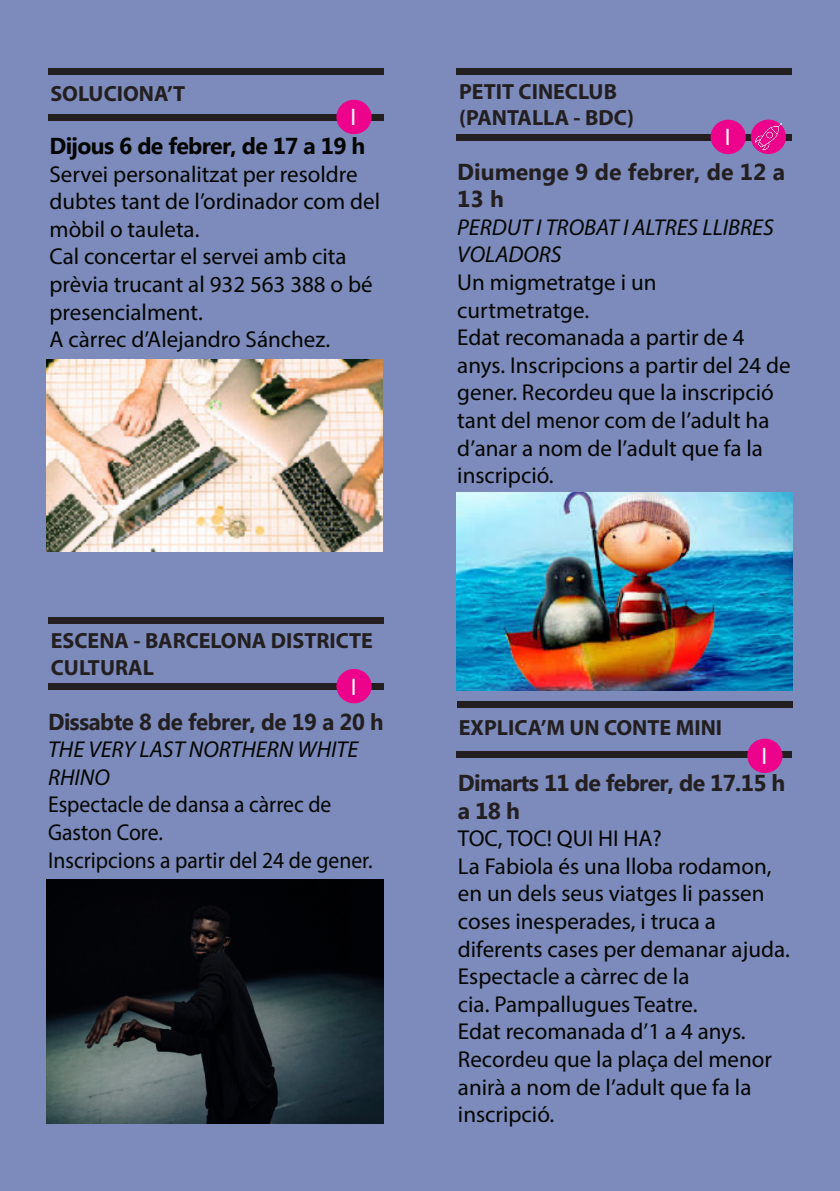
<style>
.page{position:relative;width:840px;height:1191px;background:#fff}
.page>*{position:absolute;margin:0;border:0;box-sizing:border-box;transform-origin:0 0}
.t1{font:24px "Myriad Pro";color:#fff}
.t2{font:23px/27.6px "Myriad Pro";color:#040503}
.t3{font:23px/27.6px "Myriad Pro";color:#040503;scale:.94 1}
.t4{font:italic 23px/27.6px "Myriad Pro";color:#040503}
.t5{font:700 23px/27.6px "Myanmar Text";letter-spacing:-.02em;color:#231f20}
.t6{font:700 23px/27.6px "Myanmar Text";color:#231f20}
.t7{font:700 23px "Myanmar Text";letter-spacing:-.03em;color:#040503}
.t8{font:700 22px/26.4px "Myriad Pro";color:#231f20}
</style>
<div class="page">
<div style="left:0;top:0;width:839px;height:1191px;background:#7c8bbb"></div>
<div style="left:456px;top:752px;width:336px;height:6px;background:#231f20"></div>
<div style="left:456px;top:701px;width:336px;height:6px;background:#231f20"></div>
<div style="left:746px;top:738px;width:36px;height:35px;background:#ed028c;border-radius:50%"></div>
<div style="left:456px;top:134px;width:335px;height:6px;background:#231f20"></div>
<div style="left:456px;top:68px;width:335px;height:6px;background:#231f20"></div>
<div style="left:710px;top:120px;width:35px;height:34px;background:#ed028c;border-radius:50%"></div>
<svg style="left:750px;top:120px;width:35px;height:34px"></svg>
<img style="left:752px;top:123px;width:31px;height:27px">
<img style="left:456px;top:492px;width:336px;height:198px">
<div style="left:48px;top:114px;width:336px;height:6px;background:#231f20"></div>
<div style="left:48px;top:68px;width:336px;height:6px;background:#231f20"></div>
<div style="left:48px;top:683px;width:335px;height:6px;background:#231f20"></div>
<div style="left:48px;top:617px;width:336px;height:6px;background:#231f20"></div>
<div style="left:336px;top:669px;width:35px;height:34px;background:#ed028c;border-radius:50%"></div>
<img style="left:47px;top:880px;width:336px;height:244px">
<div style="left:336px;top:100px;width:35px;height:34px;background:#ed028c;border-radius:50%"></div>
<img style="left:47px;top:360px;width:335px;height:191px">
<p class="t8" style="left:50px;top:80px;width:136px">SOLUCIONA’T</p>
<p class="t1" style="left:350px;top:102px;width:7px">I</p>
<p class="t7" style="left:49px;top:133px;width:317px">Dijous 6 de febrer, de 17 a 19 h</p>
<p class="t2" style="left:49px;top:160px;width:332px">Servei personalitzat per resoldre dubtes tant de l’ordinador com del mòbil o tauleta.</p>
<p class="t2" style="left:49px;top:242px;width:324px">Cal concertar el servei amb cita prèvia trucant al 932 563 388 o bé presencialment.</p>
<p class="t2" style="left:49px;top:325px;width:282px">A càrrec d’Alejandro Sánchez.</p>
<p class="t8" style="left:51px;top:627px;width:323px">ESCENA - BARCELONA DISTRICTE<br>CULTURAL</p>
<p class="t5" style="left:48px;top:708px;width:337px">Dissabte 8 de febrer, de 19 a 20 h</p>
<p class="t4" style="left:48px;top:735px;width:311px">THE VERY LAST NORTHERN WHITE<br>RHINO</p>
<p class="t3" style="left:48px;top:790px;width:303px">Espectacle de dansa a càrrec de<br>Gaston Core.</p>
<p class="t3" style="left:48px;top:845px;width:347px">Inscripcions a partir del 24 de gener.</p>
<p class="t1" style="left:350px;top:671px;width:7px">I</p>
<p class="t8" style="left:459px;top:78px;width:159px">PETIT CINECLUB</p>
<p class="t8" style="left:459px;top:104px;width:176px">(PANTALLA - BDC)</p>
<p class="t6" style="left:457px;top:158px;width:329px">Diumenge 9 de febrer, de 12 a<br>13 h</p>
<p class="t4" style="left:457px;top:213px;width:318px">PERDUT I TROBAT I ALTRES LLIBRES<br>VOLADORS</p>
<p class="t2" style="left:457px;top:268px;width:200px">Un migmetratge i un</p>
<p class="t2" style="left:457px;top:296px;width:133px">curtmetratge.</p>
<p class="t2" style="left:457px;top:323px;width:335px">Edat recomanada a partir de 4 anys. Inscripcions a partir del 24 de gener. Recordeu que la inscripció tant del menor com de l’adult ha d’anar a nom de l’adult que fa la inscripció.</p>
<p class="t1" style="left:724px;top:122px;width:7px">I</p>
<p class="t8" style="left:458px;top:713px;width:265px">EXPLICA’M UN CONTE MINI</p>
<p class="t1" style="left:761px;top:741px;width:7px">I</p>
<p class="t5" style="left:457px;top:769px;width:329px">Dimarts 11 de febrer, de 17.15 h a 18 h</p>
<p class="t2" style="left:457px;top:824px;width:205px">TOC, TOC! QUI HI HA?</p>
<p class="t2" style="left:457px;top:852px;width:315px">La Fabiola és una lloba rodamon, en un dels seus viatges li passen coses inesperades, i truca a</p>
<p class="t2" style="left:457px;top:934px;width:333px">diferents cases per demanar ajuda.</p>
<p class="t2" style="left:457px;top:962px;width:233px">Espectacle a càrrec de la</p>
<p class="t2" style="left:457px;top:990px;width:241px">cia. Pampallugues Teatre.</p>
<p class="t2" style="left:457px;top:1017px;width:315px">Edat recomanada d’1 a 4 anys.<br>Recordeu que la plaça del menor anirà a nom de l’adult que fa la inscripció.</p>
</div>
